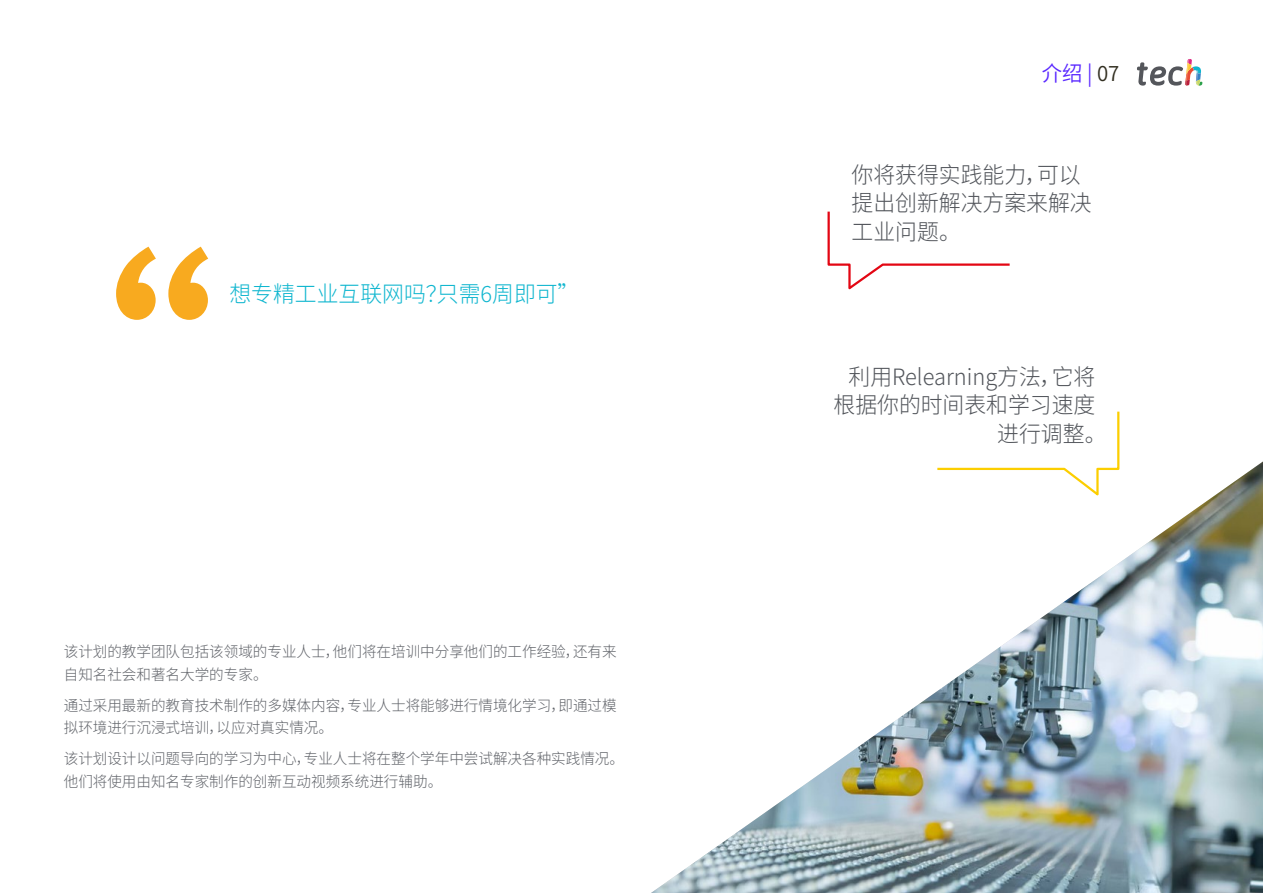
<style>
.page{position:relative;width:1263px;height:893px;background:#fff}
.page>*{position:absolute;margin:0;border:0;box-sizing:border-box;transform-origin:0 0}
.t1{font:300 22.5px/28.5px "Source Han Sans CN";color:#52555b}
.t2{font:300 22.5px "Source Han Sans CN";color:#0fb6cf}
.t3{font:21px "Source Han Sans CN";color:#5927ff}
.t4{font:300 15px/22.5px "Source Han Sans CN";color:#61646a}
.s1{color:#312e20}
</style>
<div class="page">
<img style="left:651px;top:461px;width:612px;height:432px">
<svg style="left:935px;top:411px;width:185px;height:88px"></svg>
<svg style="left:827px;top:211px;width:183px;height:79px"></svg>
<svg style="left:116px;top:247px;width:92px;height:73px"></svg>
<svg style="left:1137px;top:59px;width:65px;height:27px"></svg>
<h1 class="t2" style="left:229px;top:281px;width:351px">想专精工业互联网吗？只需6周即可”</h1>
<p class="t4" style="left:64px;top:641px;width:554px">该计划的教学团队包括该领域的专业人士，他们将在培训中分享他们的工作经验，还有来自知名社会和著名大学的专家。</p>
<p class="t4" style="left:64px;top:694px;width:554px">通过采用最新的教育技术制作的多媒体内容，专业人士将能够进行情境化学习，即通过模拟环境进行沉浸式培训，以应对真实情况。</p>
<p class="t4" style="left:64px;top:748px;width:562px">该计划设计以问题导向的学习为中心，专业人士将在整个学年中尝试解决各种实践情况。他们将使用由知名专家制作的创新互动视频系统进行辅助。</p>
<h2 class="t3" style="left:1042px;top:61px;width:79px">介绍 | <span class="s1">07</span></h2>
<h1 class="t1" style="left:851px;top:161px;width:242px">你将获得实践能力，可以提出创新解决方案来解决工业问题。</h1>
<h1 class="t1" style="left:848px;top:363px;width:248px">利用Relearning方法，它将</h1>
<h1 class="t1" style="left:833px;top:391px;width:263px">根据你的时间表和学习速度</h1>
<h1 class="t1" style="left:997px;top:420px;width:111px">进行调整。</h1>
</div>
